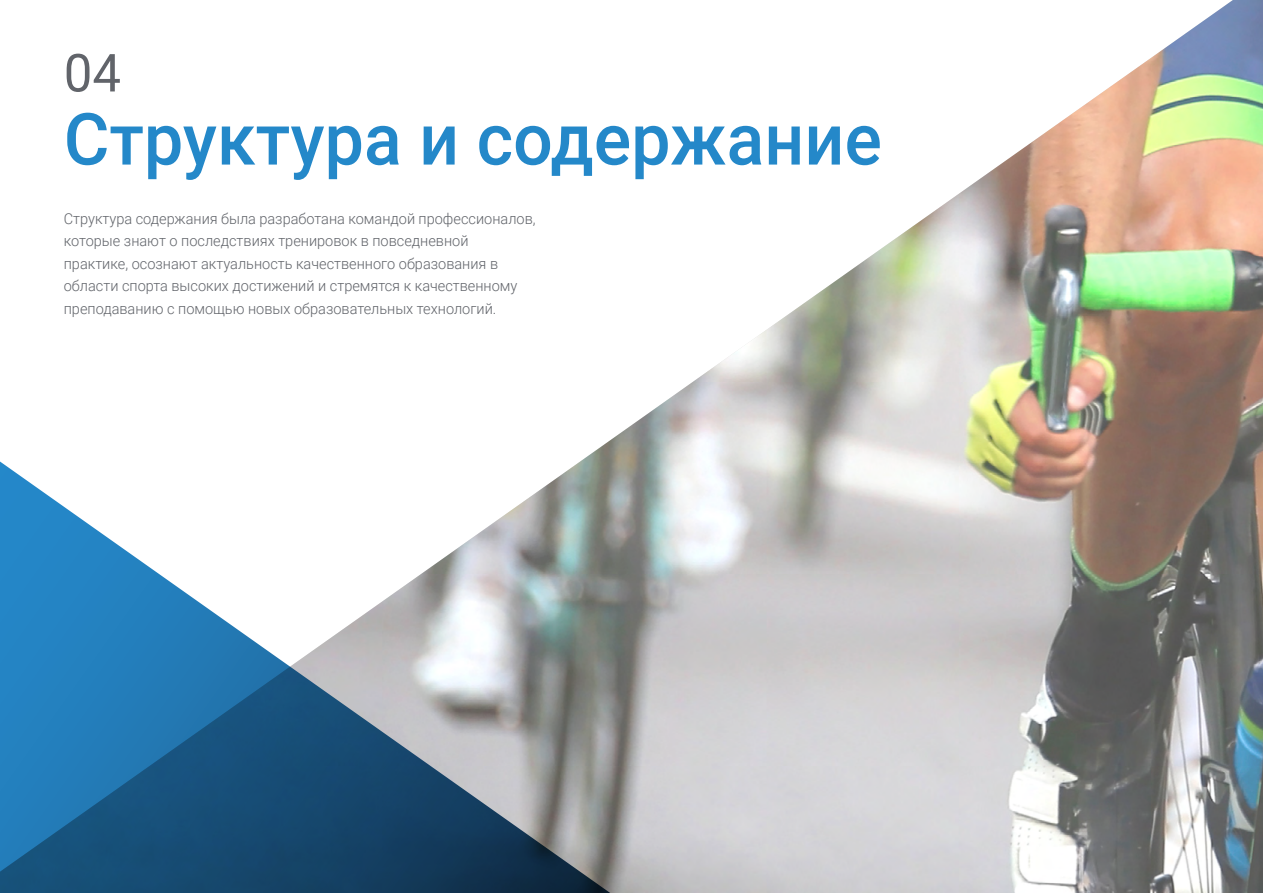
<style>
.page{position:relative;width:1263px;height:893px;background:#fff}
.page>*{position:absolute;margin:0;border:0;box-sizing:border-box;transform-origin:0 0}
.t1{font:500 72px "Roboto";color:#2488c9}
.t2{font:52.5px "Roboto";color:#61646a}
.t3{font:300 15px/22.5px "Roboto";color:#61646a}
</style>
<div class="page">
<img style="left:602px;top:0;width:661px;height:893px">
<svg style="left:0;top:446px;width:640px;height:447px"></svg>
<h2 class="t2" style="left:64px;top:36px;width:59px">04</h2>
<h1 class="t1" style="left:64px;top:89px;width:820px">Структура и содержание</h1>
<p class="t3" style="left:64px;top:207px;width:473px">Структура содержания была разработана командой профессионалов, которые знают о последствиях тренировок в повседневной практике, осознают актуальность качественного образования в области спорта высоких достижений и стремятся к качественному преподаванию с помощью новых образовательных технологий.</p>
</div>
